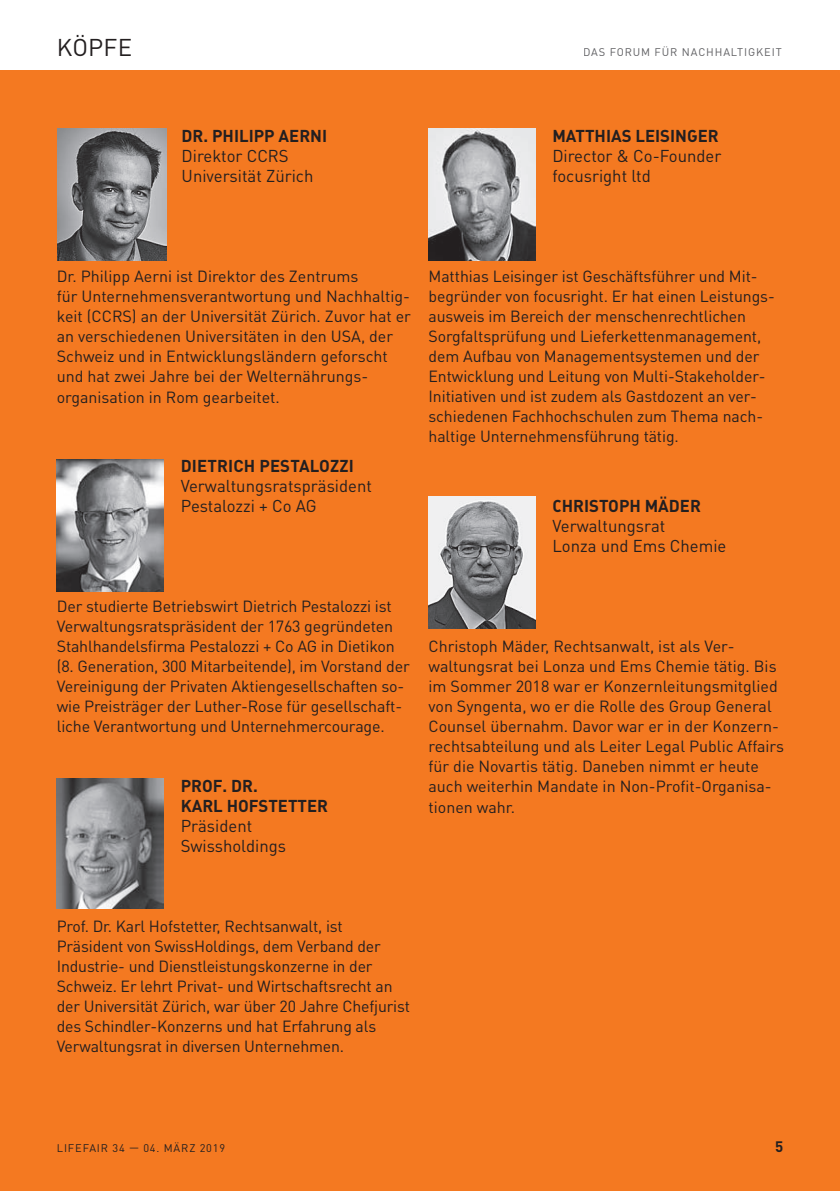
<style>
.page{position:relative;width:840px;height:1191px;background:#fff}
.page>*{position:absolute;margin:0;border:0;box-sizing:border-box;transform-origin:0 0}
.t1{font:24px "DIN Pro";letter-spacing:.01em;color:#231f20}
.t2{font:17px/20px "DIN";color:#231f20}
.t3{font:700 17px/20px "DIN";color:#231f20}
.t4{font:700 17px "DIN Pro";letter-spacing:.01em;color:#231f20}
.t5{font:16px/20px "DIN Pro";letter-spacing:-.005em;color:#231f20}
.t6{font:700 15px "DIN";color:#231f20}
.t7{font:11px "DIN Pro";letter-spacing:.08em;color:#5f5f62}
.t8{font:11px "DIN Pro";letter-spacing:.08em;color:#231f20}
</style>
<div class="page">
<div style="left:0;top:70px;width:839px;height:1121px;background:#f47921"></div>
<img style="left:58px;top:128px;width:108px;height:132px">
<img style="left:428px;top:128px;width:107px;height:132px">
<img style="left:57px;top:459px;width:106px;height:132px">
<img style="left:428px;top:497px;width:107px;height:132px">
<img style="left:57px;top:778px;width:106px;height:131px">
<h1 class="t1" style="left:57px;top:31px;width:77px">KÖPFE</h1>
<p class="t3" style="left:181px;top:125px;width:147px">DR. PHILIPP AERNI</p>
<p class="t2" style="left:181px;top:145px;width:133px">Direktor CCRS<br>Universität Zürich</p>
<p class="t7" style="left:582px;top:44px;width:200px">DAS FORUM FÜR NACHHALTIGKEIT</p>
<p class="t3" style="left:552px;top:125px;width:168px">MATTHIAS LEISINGER</p>
<p class="t2" style="left:552px;top:145px;width:170px">Director &amp; Co-Founder focusright ltd</p>
<p class="t5" style="left:57px;top:266px;width:355px">Dr. Philipp Aerni ist Direktor des Zentrums<br>für Unternehmensverantwortung und Nachhaltig&shy;keit (CCRS) an der Universität Zürich. Zuvor hat er an verschiedenen Universitäten in den USA, der Schweiz und in Entwicklungsländern geforscht und hat zwei Jahre bei der Welternährungs&shy;organisation in Rom gearbeitet.</p>
<p class="t4" style="left:181px;top:455px;width:174px">DIETRICH PESTALOZZI</p>
<p class="t2" style="left:180px;top:475px;width:193px">Verwaltungsratspräsident<br>Pestalozzi + Co AG</p>
<p class="t5" style="left:428px;top:266px;width:347px">Matthias Leisinger ist Geschäftsführer und Mit&shy;begründer von focusright. Er hat einen Leistungs&shy;ausweis im Bereich der menschenrechtlichen Sorgfaltsprüfung und Lieferkettenmanagement, dem Aufbau von Managementsystemen und der Entwicklung und Leitung von Multi-Stakeholder-Initiativen und ist zudem als Gastdozent an ver&shy;schiedenen Fachhochschulen zum Thema nach&shy;haltige Unternehmensführung tätig.</p>
<p class="t3" style="left:552px;top:495px;width:150px">CHRISTOPH MÄDER</p>
<p class="t2" style="left:552px;top:515px;width:175px">Verwaltungsrat<br>Lonza und Ems Chemie</p>
<p class="t5" style="left:57px;top:596px;width:354px">Der studierte Betriebswirt Dietrich Pestalozzi ist Verwaltungsratspräsident der 1763 gegründeten Stahlhandelsfirma Pestalozzi + Co AG in Dietikon (8. Generation, 300 Mitarbeitende), im Vorstand der Vereinigung der Privaten Aktiengesellschaften so&shy;wie Preisträger der Luther-Rose für gesellschaft&shy;liche Verantwortung und Unternehmercourage.</p>
<p class="t3" style="left:180px;top:775px;width:149px">PROF. DR.<br>KARL HOFSTETTER</p>
<p class="t2" style="left:180px;top:815px;width:107px">Präsident<br>Swissholdings</p>
<p class="t5" style="left:428px;top:635px;width:357px">Christoph Mäder, Rechtsanwalt, ist als Ver&shy;waltungsrat bei Lonza und Ems Chemie tätig. Bis im Sommer 2018 war er Konzernleitungsmitglied von Syngenta, wo er die Rolle des Group General Counsel übernahm. Davor war er in der Konzern&shy;rechtsabteilung und als Leiter Legal Public Affairs für die Novartis tätig. Daneben nimmt er heute auch weiterhin Mandate in Non-Profit-Organisa&shy;tionen wahr.</p>
<p class="t5" style="left:57px;top:915px;width:354px">Prof. Dr. Karl Hofstetter, Rechtsanwalt, ist Präsident von SwissHoldings, dem Verband der Industrie- und Dienstleistungskonzerne in der Schweiz. Er lehrt Privat- und Wirtschaftsrecht an der Universität Zürich, war über 20 Jahre Chefjurist des Schindler-Konzerns und hat Erfahrung als Verwaltungsrat in diversen Unternehmen.</p>
<p class="t8" style="left:57px;top:1140px;width:170px">LIFEFAIR 34 — 04. MÄRZ 2019</p>
<p class="t6" style="left:774px;top:1136px;width:10px">5</p>
</div>
